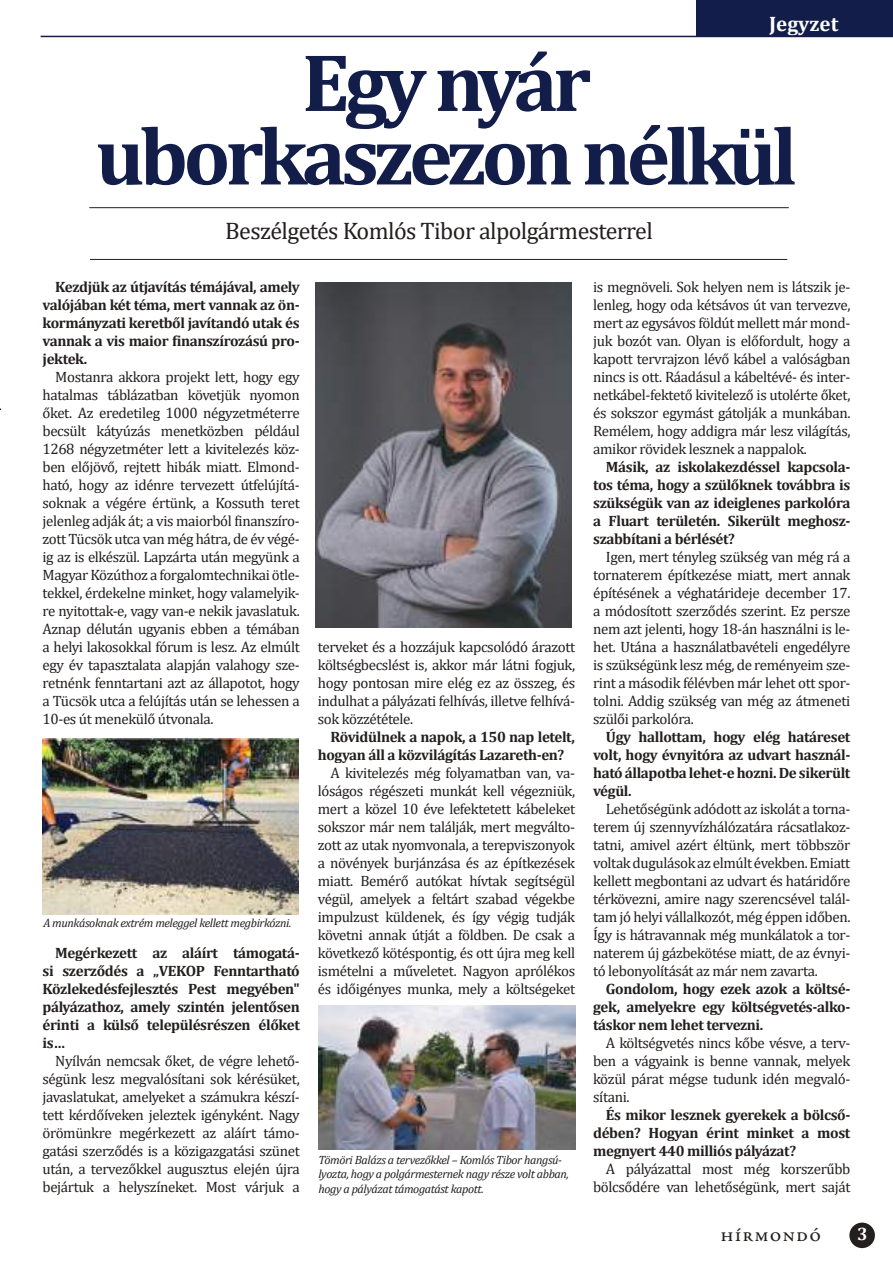
<style>
.page{position:relative;width:893px;height:1263px;background:#fff}
.page>*{position:absolute;margin:0;border:0;box-sizing:border-box;transform-origin:0 0}
.t1{font:700 82.5px/73.5px "Cambria";letter-spacing:-.06em;color:#121d49;text-align:center}
.t2{font:24px "Cambria";letter-spacing:-.025em;color:#241f1f}
.t3{font:21px "Adobe Jenson Pro";letter-spacing:.05em;color:#241f1f}
.t4{font:700 21px "Cambria";color:#fff}
.t5{font:700 18px "Cambria";color:#fff}
.t6{font:15px/18px "Cambria";letter-spacing:-.025em;color:#241f1f;text-align:justify}
.t7{font:700 15px/18px "Cambria";letter-spacing:-.025em;color:#241f1f;text-align:justify}
.t8{font:italic 12px/14.4px "Cambria";letter-spacing:-.03em;color:#241f1f}
</style>
<div class="page">
<div style="left:696px;top:0;width:197px;height:36px;background:#121d49"></div>
<hr style="left:41px;top:36px;width:852px;height:1px;background:#121d49">
<hr style="left:89px;top:207px;width:700px;height:1px;background:#241f1f">
<hr style="left:90px;top:259px;width:697px;height:1px;background:#241f1f">
<img style="left:315px;top:283px;width:257px;height:345px">
<img style="left:43px;top:739px;width:256px;height:175px">
<img style="left:319px;top:1006px;width:256px;height:144px">
<div style="left:849px;top:1222px;width:26px;height:26px;background:#241f1f;border-radius:50%"></div>
<h3 class="t4" style="left:769px;top:9px;width:71px">Jegyzet</h3>
<h1 class="t1" style="left:95px;top:43px;width:704px">Egy nyár uborkaszezon nélkül</h1>
<h2 class="t2" style="left:225px;top:217px;width:429px">Beszélgetés Komlós Tibor alpolgármesterrel</h2>
<p class="t7" style="left:43px;top:278px;width:259px;text-indent:13px">Kezdjük az útjavítás témájával, amely valójában két téma, mert vannak az ön&shy;kormányzati keretből javítandó utak és vannak a vis maior finanszírozású pro&shy;jektek.</p>
<p class="t6" style="left:43px;top:368px;width:259px;text-indent:13px">Mostanra akkora projekt lett, hogy egy hatalmas táblázatban követjük nyomon őket. Az eredetileg 1000 négyzetméterre becsült kátyúzás menetközben például 1268 négyzetméter lett a kivitelezés köz&shy;ben előjövő, rejtett hibák miatt. Elmond&shy;ható, hogy az idénre tervezett útfelújítá&shy;soknak a végére értünk, a Kossuth teret jelenleg adják át; a vis maiorból finanszíro&shy;zott Tücsök utca van még hátra, de év végé&shy;ig az is elkészül. Lapzárta után megyünk a Magyar Közúthoz a forgalomtechnikai ötle&shy;tekkel, érdekelne minket, hogy valamelyik&shy;re nyitottak-e, vagy van-e nekik javaslatuk.<br>Aznap délután ugyanis ebben a témában a helyi lakosokkal fórum is lesz. Az elmúlt egy év tapasztalata alapján valahogy sze&shy;retnénk fenntartani azt az állapotot, hogy a Tücsök utca a felújítás után se lehessen a 10-es út menekülő útvonala.</p>
<p class="t6" style="left:593px;top:278px;width:259px">is megnöveli. Sok helyen nem is látszik je&shy;lenleg, hogy oda kétsávos út van tervezve, mert az egysávos földút mellett már mond&shy;juk bozót van. Olyan is előfordult, hogy a kapott tervrajzon lévő kábel a valóságban nincs is ott. Ráadásul a kábeltévé- és inter&shy;netkábel-fektető kivitelező is utolérte őket, és sokszor egymást gátolják a munkában.<br>Remélem, hogy addigra már lesz világítás, amikor rövidek lesznek a nappalok.</p>
<p class="t7" style="left:593px;top:458px;width:259px;text-indent:13px">Másik, az iskolakezdéssel kapcsola&shy;tos téma, hogy a szülőknek továbbra is szükségük van az ideiglenes parkolóra a Fluart területén. Sikerült meghos - szabbítani a bérlését?</p>
<p class="t6" style="left:593px;top:548px;width:259px;text-indent:13px">Igen, mert tényleg szükség van még rá a tornaterem építkezése miatt, mert annak építésének a véghatárideje december 17. a módosított szerződés szerint. Ez persze nem azt jelenti, hogy 18-án használni is le&shy;het. Utána a használatbavételi engedélyre is szükségünk lesz még, de reményeim sze&shy;rint a második félévben már lehet ott spor&shy;tolni. Addig szükség van még az átmeneti szülői parkolóra.</p>
<p class="t7" style="left:593px;top:728px;width:259px;text-indent:13px">Úgy hallottam, hogy elég határeset volt, hogy évnyitóra az udvart használ&shy;ható állapotba lehet-e hozni. De sikerült végül.</p>
<p class="t6" style="left:593px;top:800px;width:259px;text-indent:13px">Lehetőségünk adódott az iskolát a torna&shy;terem új szennyvízhálózatára rácsatlakoz&shy;tatni, amivel azért éltünk, mert többször voltak dugulások az elmúlt években. Emiatt kellett megbontani az udvart és határidőre térkövezni, amire nagy szerencsével talál&shy;tam jó helyi vállalkozót, még éppen időben.<br>Így is hátravannak még munkálatok a tor&shy;naterem új gázbekötése miatt, de az évnyi&shy;tó lebonyolítását az már nem zavarta.</p>
<p class="t7" style="left:593px;top:980px;width:259px;text-indent:13px">Gondolom, hogy ezek azok a költsé&shy;gek, amelyekre egy költségvetés-alko&shy;táskor nem lehet tervezni.</p>
<p class="t6" style="left:593px;top:1034px;width:259px;text-indent:13px">A költségvetés nincs kőbe vésve, a terv&shy;ben a vágyaink is benne vannak, melyek közül párat mégse tudunk idén megvaló&shy;sítani.</p>
<p class="t7" style="left:593px;top:1106px;width:259px;text-indent:13px">És mikor lesznek gyerekek a bölcső&shy;dében? Hogyan érint minket a most megnyert 440 milliós pályázat?</p>
<p class="t6" style="left:593px;top:1160px;width:259px;text-align:right">A pályázattal most még korszerűbb bölcsődére van lehetőségünk, mert saját</p>
<p class="t6" style="left:318px;top:638px;width:259px">terveket és a hozzájuk kapcsolódó árazott költségbecslést is, akkor már látni fogjuk, hogy pontosan mire elég ez az összeg, és indulhat a pályázati felhívás, illetve felhívá&shy;sok közzététele.</p>
<p class="t7" style="left:318px;top:727px;width:259px;text-indent:13px">Rövidülnek a napok, a 150 nap letelt, hogyan áll a közvilágítás Lazareth-en?</p>
<p class="t6" style="left:318px;top:764px;width:259px;text-indent:13px">A kivitelezés még folyamatban van, va&shy;lóságos régészeti munkát kell végezniük, mert a közel 10 éve lefektetett kábeleket sokszor már nem találják, mert megválto&shy;zott az utak nyomvonala, a terepviszonyok a növények burjánzása és az építkezések miatt. Bemérő autókat hívtak segítségül végül, amelyek a feltárt szabad végekbe impulzust küldenek, és így végig tudják követni annak útját a földben. De csak a következő kötéspontig, és ott újra meg kell ismételni a műveletet. Nagyon aprólékos és időigényes munka, mely a költségeket</p>
<p class="t8" style="left:43px;top:915px;width:250px">A munkásoknak extrém meleggel kellett megbirkózni.</p>
<p class="t7" style="left:43px;top:944px;width:259px;text-indent:13px">Megérkezett az aláírt támogatá&shy;si szerződés a „VEKOP Fenntartható Közlekedésfejlesztés Pest megyében" pályázathoz, amely szintén jelentősen érinti a külső településrészen élőket is…</p>
<p class="t6" style="left:43px;top:1052px;width:259px;text-indent:13px">Nyílván nemcsak őket, de végre lehető&shy;ségünk lesz megvalósítani sok kérésüket, javaslatukat, amelyeket a számukra készí&shy;tett kérdőíveken jeleztek igényként. Nagy örömünkre megérkezett az aláírt támo&shy;gatási szerződés is a közigazgatási szünet után, a tervezőkkel augusztus elején újra bejártuk a helyszíneket. Most várjuk a</p>
<p class="t8" style="left:318px;top:1152px;width:252px">Tömöri Balázs a tervezőkkel – Komlós Tibor hangsú&shy;lyozta, hogy a polgármesternek nagy része volt abban, hogy a pályázat támogatást kapott.</p>
<h3 class="t3" style="left:720px;top:1222px;width:102px">hírmondó</h3>
<p class="t5" style="left:857px;top:1221px;width:12px">3</p>
</div>
